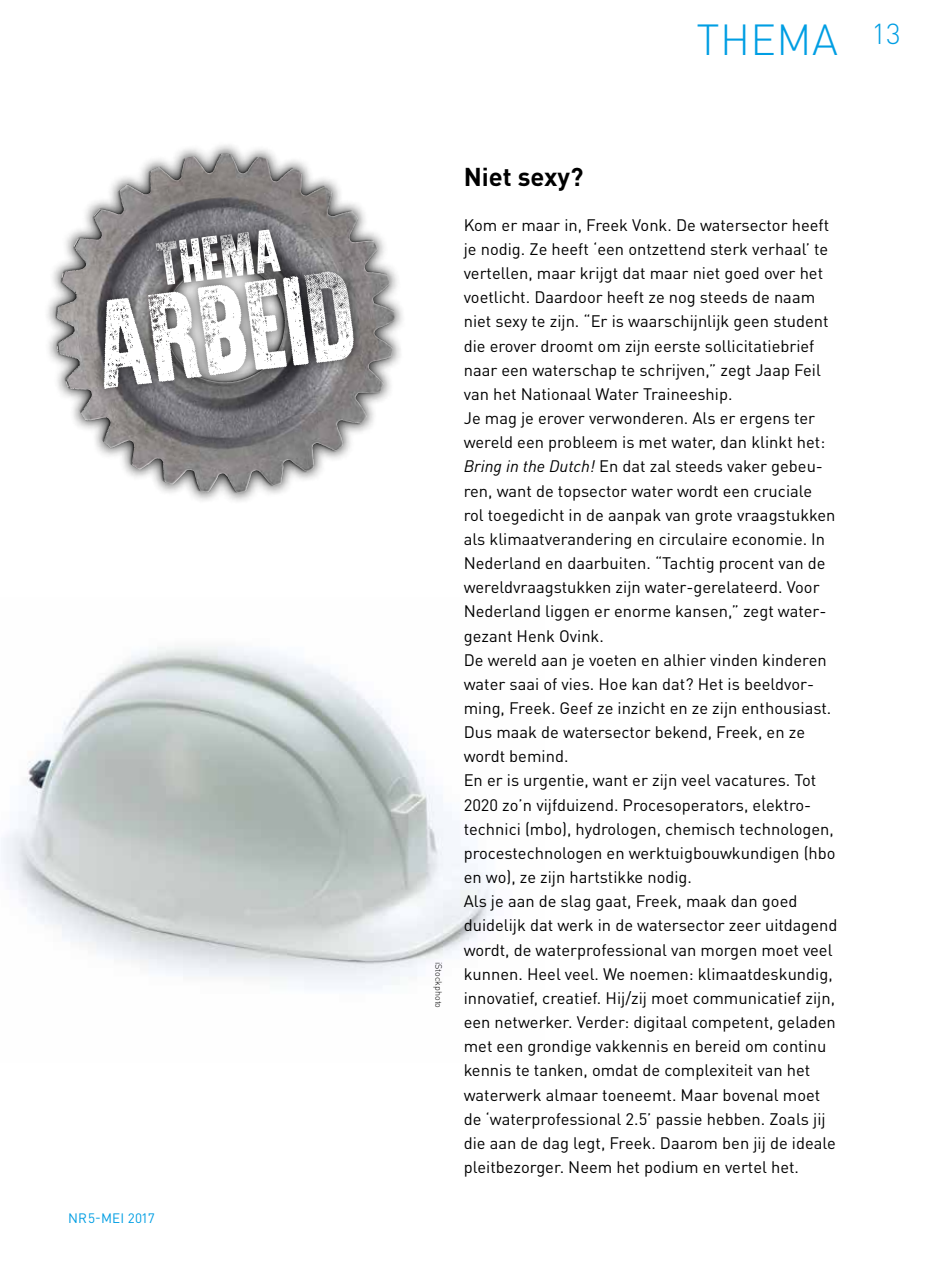
<style>
.page{position:relative;width:936px;height:1263px;background:#fff}
.page>*{position:absolute;margin:0;border:0;box-sizing:border-box;transform-origin:0 0}
.t1{font:109.2px "Waris Over";color:#fff}
.t2{font:53.1px "Waris Over";color:#fff}
.t3{font:300 42.9px "DIN Pro";letter-spacing:.01em;color:#009ee3}
.t4{font:700 25.5px "DIN Pro";color:#000}
.t5{font:16.5px/24.2px "DIN Pro";color:#000}
.t6{font:13.5px "DIN Pro";letter-spacing:.01em;color:#009ee3}
.t7{font:300 9px "DIN Pro";color:#000}
.s1{font-style:italic}
</style>
<div class="page">
<img style="left:1px;top:647px;width:490px;height:341px">
<svg style="left:47px;top:154px;width:356px;height:348px"></svg>
<img style="left:94px;top:154px;width:128px;height:52px">
<svg style="left:73px;top:206px;width:297px;height:197px;background:#706f71"></svg>
<h2 class="t2" style="left:154px;top:241px;width:125px;rotate:-7deg">THEMA</h2>
<h1 class="t1" style="left:91px;top:298px;width:261px;rotate:-7deg">ARBEID</h1>
<p class="t6" style="left:68px;top:1208px;width:88px">NR5-MEI 2017</p>
<h3 class="t3" style="left:696px;top:6px;width:206px">THEMA <sup>13</sup></h3>
<p class="t7" style="left:446px;top:962px;width:48px;rotate:90deg">iStockphoto</p>
<h3 class="t4" style="left:463px;top:156px;width:121px">Niet sexy?</h3>
<p class="t5" style="left:463px;top:211px;width:375px">Kom er maar in, Freek Vonk. De watersector heeft je nodig. Ze heeft ‘een ontzettend sterk verhaal’ te vertellen, maar krijgt dat maar niet goed over het voetlicht. Daardoor heeft ze nog steeds de naam niet sexy te zijn. “Er is waarschijnlijk geen student die erover droomt om zijn eerste sollicitatiebrief naar een waterschap te schrijven,” zegt Jaap Feil van het Nationaal Water Traineeship.<br>Je mag je erover verwonderen. Als er ergens ter wereld een probleem is met water, dan klinkt het:<br><span class="s1">Bring in the Dutch!</span> En dat zal steeds vaker gebeu&shy;ren, want de topsector water wordt een cruciale<br>rol toegedicht in de aanpak van grote vraagstukken als klimaatverandering en circulaire economie. In Nederland en daarbuiten. “Tachtig procent van de wereldvraagstukken zijn water-gerelateerd. Voor Nederland liggen er enorme kansen,” zegt water&shy;gezant Henk Ovink.<br>De wereld aan je voeten en alhier vinden kinderen water saai of vies. Hoe kan dat? Het is beeldvor&shy;ming, Freek. Geef ze inzicht en ze zijn enthousiast.<br>Dus maak de watersector bekend, Freek, en ze wordt bemind.<br>En er is urgentie, want er zijn veel vacatures. Tot 2020 zo’n vijfduizend. Procesoperators, elektro&shy;technici (mbo), hydrologen, chemisch technologen, procestechnologen en werktuigbouwkundigen (hbo en wo), ze zijn hartstikke nodig.<br>Als je aan de slag gaat, Freek, maak dan goed duidelijk dat werk in de watersector zeer uitdagend wordt, de waterprofessional van morgen moet veel kunnen. Heel veel. We noemen: klimaatdeskundig, innovatief, creatief. Hij/zij moet communicatief zijn, een netwerker. Verder: digitaal competent, geladen met een grondige vakkennis en bereid om continu kennis te tanken, omdat de complexiteit van het waterwerk almaar toeneemt. Maar bovenal moet de ‘waterprofessional 2.5’ passie hebben. Zoals jij die aan de dag legt, Freek. Daarom ben jij de ideale pleitbezorger. Neem het podium en vertel het.</p>
</div>
